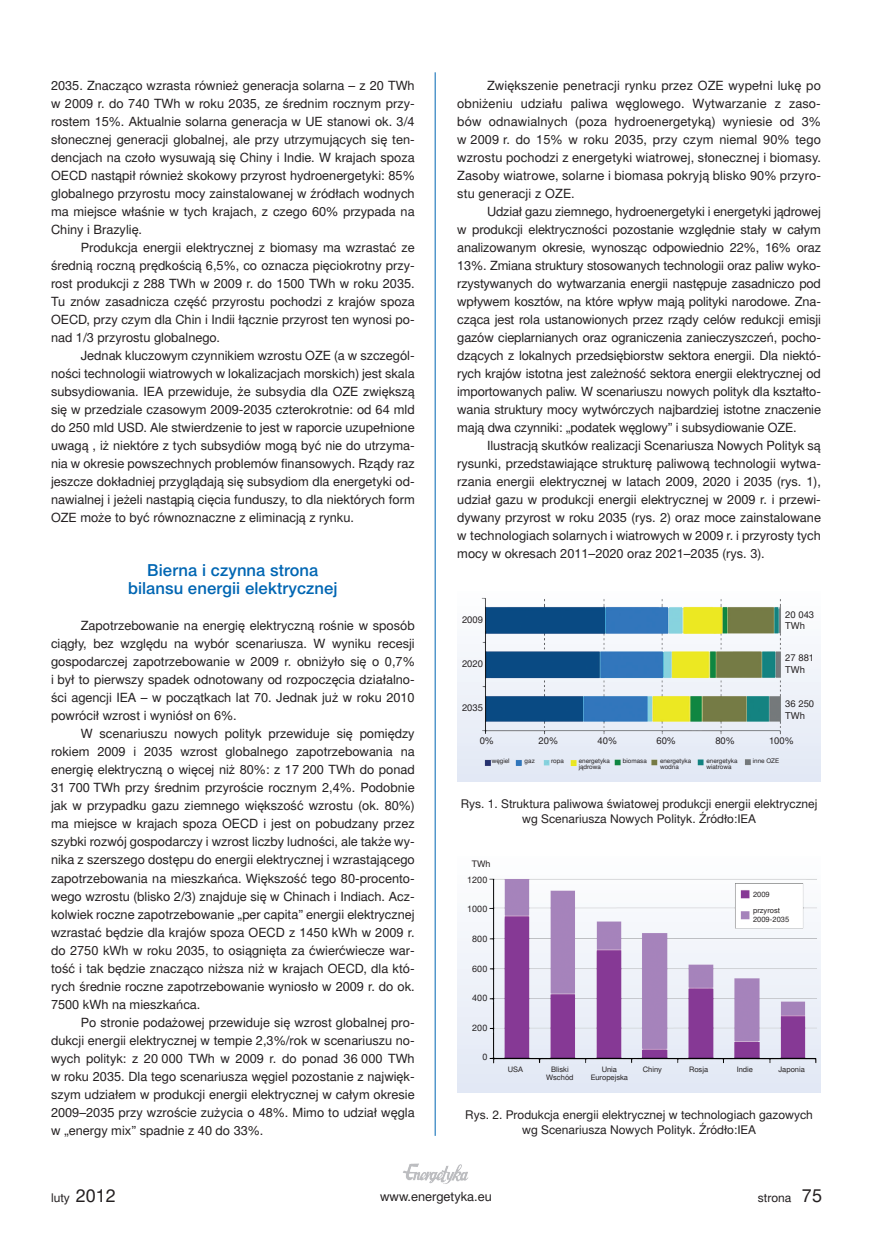
<style>
.page{position:relative;width:872px;height:1255px;background:#fff}
.page>*{position:absolute;margin:0;border:0;box-sizing:border-box;transform-origin:0 0}
.t1{font:16.5px/18px "Switzer EFN Medium";color:#0166b3;text-align:center}
.t2{font:12.75px/18px "Switzer EFN";color:#231f20;text-align:justify}
.t3{font:12px/15px "Switzer EFN";color:#231f20;text-align:center}
.t4{font:9.45px/11.4px "Switzer EFN";color:#231f20}
.t5{font:9px "Switzer EFN";color:#231f20}
.t6{font:7.5px/7.5px "Switzer EFN";color:#231f20;text-align:center}
.t7{font:6.3px/6.3px "Switzer EFN";color:#231f20}
.s1{font-size:18px}
</style>
<div class="page">
<img style="left:403px;top:1163px;width:66px;height:21px">
<hr style="left:435px;top:72px;width:1px;height:1063px;background:#0166b3">
<img style="left:462px;top:597px;width:359px;height:184px">
<div style="left:457px;top:851px;width:364px;height:241px;background:linear-gradient(to bottom,#fefefe,#e1e8f4)"></div>
<img style="left:484px;top:865px;width:337px;height:205px">
<p class="t2" style="left:51px;top:76px;width:365px">2035. Znacząco wzrasta również generacja solarna – z 20 TWh w 2009 r. do 740 TWh w roku 2035, ze średnim rocznym przy&shy;rostem 15%. Aktualnie solarna generacja w UE stanowi ok. 3/4 słonecznej generacji globalnej, ale przy utrzymujących się ten&shy;dencjach na czoło wysuwają się Chiny i Indie. W krajach spoza OECD nastąpił również skokowy przyrost hydroenergetyki: 85% globalnego przyrostu mocy zainstalowanej w źródłach wodnych ma miejsce właśnie w tych krajach, z czego 60% przypada na Chiny i Brazylię.</p>
<p class="t2" style="left:51px;top:238px;width:365px;text-indent:30px">Produkcja energii elektrycznej z biomasy ma wzrastać ze średnią roczną prędkością 6,5%, co oznacza pięciokrotny przy&shy;rost produkcji z 288 TWh w 2009 r. do 1500 TWh w roku 2035.<br>Tu znów zasadnicza część przyrostu pochodzi z krajów spoza OECD, przy czym dla Chin i Indii łącznie przyrost ten wynosi po&shy;nad 1/3 przyrostu globalnego.</p>
<p class="t2" style="left:51px;top:346px;width:365px;text-indent:30px">Jednak kluczowym czynnikiem wzrostu OZE (a w szczegól&shy;ności technologii wiatrowych w lokalizacjach morskich) jest skala subsydiowania. IEA przewiduje, że subsydia dla OZE zwiększą się w przedziale czasowym 2009-2035 czterokrotnie: od 64 mld do 250 mld USD. Ale stwierdzenie to jest w raporcie uzupełnione uwagą , iż niektóre z tych subsydiów mogą być nie do utrzyma&shy;nia w okresie powszechnych problemów finansowych. Rządy raz jeszcze dokładniej przyglądają się subsydiom dla energetyki od&shy;nawialnej i jeżeli nastąpią cięcia funduszy, to dla niektórych form OZE może to być równoznaczne z eliminacją z rynku.</p>
<p class="t1" style="left:128px;top:561px;width:211px">Bierna i czynna strona bilansu energii elektrycznej</p>
<p class="t2" style="left:51px;top:616px;width:365px;text-indent:30px">Zapotrzebowanie na energię elektryczną rośnie w sposób ciągły, bez względu na wybór scenariusza. W wyniku recesji gospodarczej zapotrzebowanie w 2009 r. obniżyło się o 0,7% i był to pierwszy spadek odnotowany od rozpoczęcia działalno&shy;ści agencji IEA – w początkach lat 70. Jednak już w roku 2010 powrócił wzrost i wyniósł on 6%.</p>
<p class="t2" style="left:51px;top:724px;width:365px;text-indent:30px">W scenariuszu nowych polityk przewiduje się pomiędzy rokiem 2009 i 2035 wzrost globalnego zapotrzebowania na energię elektryczną o więcej niż 80%: z 17 200 TWh do ponad 31 700 TWh przy średnim przyroście rocznym 2,4%. Podobnie jak w przypadku gazu ziemnego większość wzrostu (ok. 80%) ma miejsce w krajach spoza OECD i jest on pobudzany przez szybki rozwój gospodarczy i wzrost liczby ludności, ale także wy&shy;nika z szerszego dostępu do energii elektrycznej i wzrastającego zapotrzebowania na mieszkańca. Większość tego 80-procento&shy;wego wzrostu (blisko 2/3) znajduje się w Chinach i Indiach. Acz&shy;kolwiek roczne zapotrzebowanie „per capita” energii elektrycznej wzrastać będzie dla krajów spoza OECD z 1450 kWh w 2009 r. do 2750 kWh w roku 2035, to osiągnięta za ćwierćwiecze war&shy;tość i tak będzie znacząco niższa niż w krajach OECD, dla któ&shy;rych średnie roczne zapotrzebowanie wyniosło w 2009 r. do ok.<br>7500 kWh na mieszkańca.</p>
<p class="t2" style="left:51px;top:1012px;width:365px;text-indent:30px">Po stronie podażowej przewiduje się wzrost globalnej pro&shy;dukcji energii elektrycznej w tempie 2,3%/rok w scenariuszu no&shy;wych polityk: z 20 000 TWh w 2009 r. do ponad 36 000 TWh w roku 2035. Dla tego scenariusza węgiel pozostanie z najwięk&shy;szym udziałem w produkcji energii elektrycznej w całym okresie 2009–2035 przy wzroście zużycia o 48%. Mimo to udział węgla w „energy mix” spadnie z 40 do 33%.</p>
<p class="t2" style="left:457px;top:76px;width:365px;text-indent:30px">Zwiększenie penetracji rynku przez OZE wypełni lukę po obniżeniu udziału paliwa węglowego. Wytwarzanie z zaso&shy;bów odnawialnych (poza hydroenergetyką) wyniesie od 3% w 2009 r. do 15% w roku 2035, przy czym niemal 90% tego wzrostu pochodzi z energetyki wiatrowej, słonecznej i biomasy.<br>Zasoby wiatrowe, solarne i biomasa pokryją blisko 90% przyro&shy;stu generacji z OZE.</p>
<p class="t2" style="left:457px;top:202px;width:365px;text-indent:30px">Udział gazu ziemnego, hydroenergetyki i energetyki jądrowej w produkcji elektryczności pozostanie względnie stały w całym analizowanym okresie, wynosząc odpowiednio 22%, 16% oraz 13%. Zmiana struktury stosowanych technologii oraz paliw wyko&shy;rzystywanych do wytwarzania energii następuje zasadniczo pod wpływem kosztów, na które wpływ mają polityki narodowe. Zna&shy;cząca jest rola ustanowionych przez rządy celów redukcji emisji gazów cieplarnianych oraz ograniczenia zanieczyszczeń, pocho&shy;dzących z lokalnych przedsiębiorstw sektora energii. Dla niektó&shy;rych krajów istotna jest zależność sektora energii elektrycznej od importowanych paliw. W scenariuszu nowych polityk dla kształto&shy;wania struktury mocy wytwórczych najbardziej istotne znaczenie mają dwa czynniki: „podatek węglowy” i subsydiowanie OZE.</p>
<p class="t2" style="left:457px;top:437px;width:365px;text-indent:30px">Ilustracją skutków realizacji Scenariusza Nowych Polityk są rysunki, przedstawiające strukturę paliwową technologii wytwa&shy;rzania energii elektrycznej w latach 2009, 2020 i 2035 (rys. 1), udział gazu w produkcji energii elektrycznej w 2009 r. i przewi&shy;dywany przyrost w roku 2035 (rys. 2) oraz moce zainstalowane w technologiach solarnych i wiatrowych w 2009 r. i przyrosty tych mocy w okresach 2011–2020 oraz 2021–2035 (rys. 3).</p>
<p class="t4" style="left:462px;top:613px;width:23px">2009</p>
<p class="t4" style="left:462px;top:657px;width:23px">2020</p>
<p class="t4" style="left:462px;top:702px;width:23px">2035</p>
<p class="t4" style="left:785px;top:608px;width:30px">20 043<br>TWh</p>
<p class="t4" style="left:785px;top:652px;width:30px">27 881<br>TWh</p>
<p class="t4" style="left:785px;top:698px;width:30px">36 250<br>TWh</p>
<p class="t4" style="left:479px;top:735px;width:16px">0%</p>
<p class="t4" style="left:538px;top:735px;width:21px">20%</p>
<p class="t4" style="left:597px;top:735px;width:21px">40%</p>
<p class="t4" style="left:656px;top:735px;width:21px">60%</p>
<p class="t4" style="left:715px;top:735px;width:21px">80%</p>
<p class="t4" style="left:769px;top:735px;width:26px">100%</p>
<p class="t7" style="left:491px;top:757px;width:19px">węgiel</p>
<p class="t7" style="left:524px;top:757px;width:12px">gaz</p>
<p class="t7" style="left:551px;top:757px;width:14px">ropa</p>
<p class="t7" style="left:579px;top:757px;width:33px">energetyka jądrowa</p>
<p class="t7" style="left:660px;top:757px;width:33px">energetyka wodna</p>
<p class="t7" style="left:706px;top:757px;width:33px">energetyka wiatrowa</p>
<p class="t7" style="left:623px;top:757px;width:25px">biomasa</p>
<p class="t7" style="left:752px;top:757px;width:28px">inne OZE</p>
<p class="t3" style="left:461px;top:795px;width:358px">Rys. 1. Struktura paliwowa światowej produkcji energii elektrycznej wg Scenariusza Nowych Polityk. Źródło:IEA</p>
<p class="t5" style="left:472px;top:858px;width:20px">TWh</p>
<p class="t5" style="left:467px;top:874px;width:22px">1200</p>
<p class="t5" style="left:467px;top:904px;width:22px">1000</p>
<p class="t5" style="left:472px;top:933px;width:17px">800</p>
<p class="t5" style="left:472px;top:963px;width:17px">600</p>
<p class="t5" style="left:472px;top:992px;width:17px">400</p>
<p class="t5" style="left:472px;top:1022px;width:17px">200</p>
<p class="t5" style="left:482px;top:1051px;width:7px">0</p>
<p class="t6" style="left:753px;top:885px;width:28px;line-height:16.5px;text-align:left">2009 przyrost</p>
<p class="t6" style="left:753px;top:915px;width:38px">2009-2035</p>
<p class="t6" style="left:508px;top:1065px;width:17px">USA</p>
<p class="t6" style="left:546px;top:1065px;width:29px">Bliski<br>Wschód</p>
<p class="t6" style="left:590px;top:1065px;width:39px">Unia<br>Europejska</p>
<p class="t6" style="left:643px;top:1065px;width:21px">Chiny</p>
<p class="t6" style="left:689px;top:1065px;width:21px">Rosja</p>
<p class="t6" style="left:736px;top:1065px;width:18px">Indie</p>
<p class="t6" style="left:778px;top:1065px;width:28px">Japonia</p>
<p class="t3" style="left:465px;top:1107px;width:349px">Rys. 2. Produkcja energii elektrycznej w technologiach gazowych wg Scenariusza Nowych Polityk. Źródło:IEA</p>
<p class="t3" style="left:51px;top:1190px;width:66px">luty <span class="s1">2012</span></p>
<p class="t2" style="left:380px;top:1187px;width:113px">www.energetyka.eu</p>
<p class="t3" style="left:758px;top:1190px;width:66px">strona <span class="s1">75</span></p>
</div>
